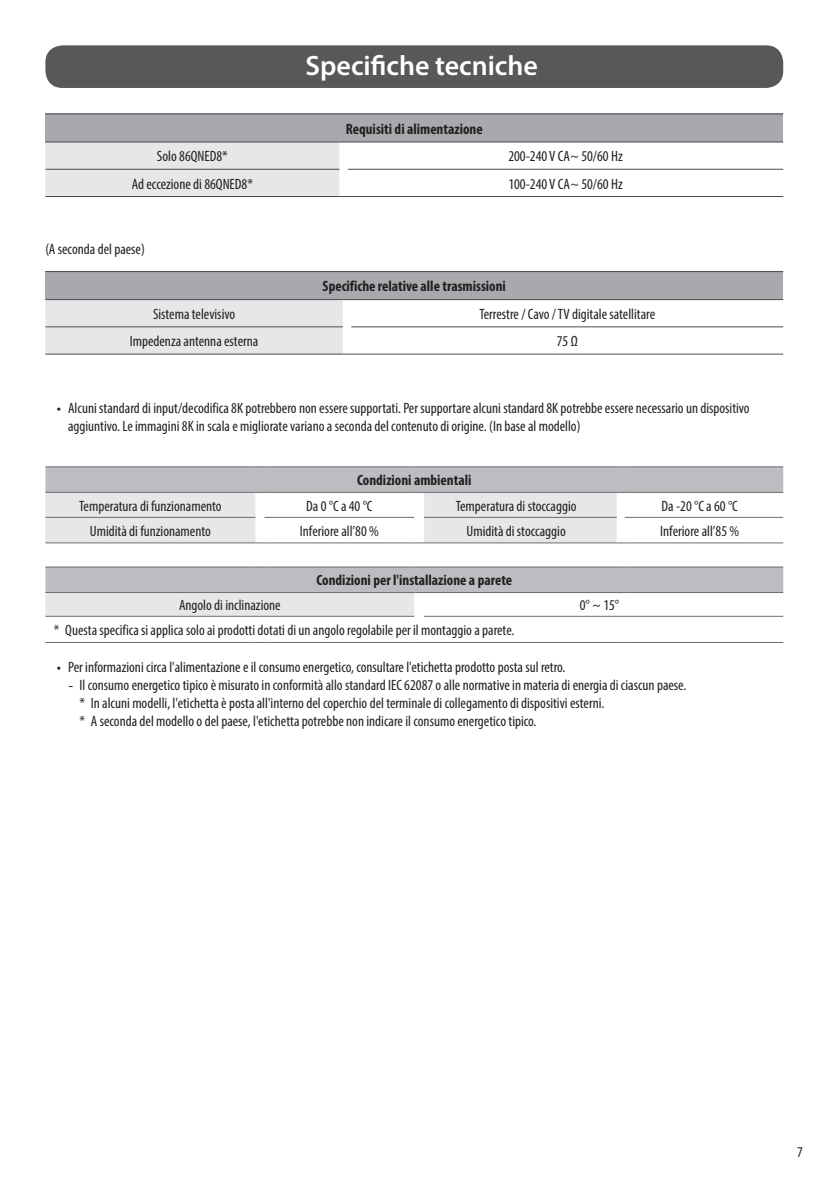
<style>
.page{position:relative;width:840px;height:1191px;background:#fff}
.page>*{position:absolute;margin:0;border:0;box-sizing:border-box;transform-origin:0 0}
.t1{font:600 28px "Myriad Pro";color:#fff}
.Body_Center{font:condensed 15px/18px "Myriad Pro";color:#231f20}
.Body_Bold_Center{font:700 condensed 15px "Myriad Pro";color:#231f20}
.Body{font:condensed 15px "Myriad Pro";color:#231f20}
.Page_Number_Right{font:condensed 15px "Myriad Pro";color:#231f20}
.s1{font-family:"LG Smart";font-stretch:normal}
</style>
<div class="page">
<div style="left:45px;top:45px;width:737px;height:43px;background:#57585a;border-radius:17px"></div>
<div style="left:45px;top:114px;width:737px;height:28px;background:#a8a9ad"></div>
<hr style="left:45px;top:113px;width:294px;height:1px;background:#4b4c4d">
<hr style="left:348px;top:113px;width:434px;height:1px;background:#4b4c4d">
<hr style="left:348px;top:141px;width:434px;height:1px;background:#4b4c4d">
<hr style="left:348px;top:169px;width:434px;height:1px;background:#4b4c4d">
<hr style="left:348px;top:196px;width:434px;height:1px;background:#4b4c4d">
<svg style="left:45px;top:141px;width:303px;height:56px;background:#dddee0"></svg>
<div style="left:45px;top:271px;width:737px;height:28px;background:#a8a9ad"></div>
<hr style="left:45px;top:271px;width:297px;height:1px;background:#4b4c4d">
<hr style="left:351px;top:271px;width:431px;height:1px;background:#4b4c4d">
<hr style="left:351px;top:299px;width:431px;height:1px;background:#4b4c4d">
<hr style="left:351px;top:326px;width:431px;height:1px;background:#4b4c4d">
<hr style="left:351px;top:353px;width:431px;height:1px;background:#4b4c4d">
<svg style="left:45px;top:299px;width:306px;height:55px;background:#dfe0e2"></svg>
<svg style="left:45px;top:467px;width:737px;height:125px;fill:#bcbdc0"></svg>
<svg style="left:45px;top:493px;width:571px;height:123px"></svg>
<hr style="left:45px;top:466px;width:210px;height:1px;background:#6c6d70">
<hr style="left:264px;top:466px;width:150px;height:1px;background:#6c6d70">
<hr style="left:424px;top:466px;width:192px;height:1px;background:#6c6d70">
<hr style="left:624px;top:466px;width:158px;height:1px;background:#6c6d70">
<hr style="left:45px;top:566px;width:210px;height:1px;background:#6c6d70">
<hr style="left:264px;top:566px;width:150px;height:1px;background:#6c6d70">
<hr style="left:424px;top:566px;width:192px;height:1px;background:#6c6d70">
<hr style="left:624px;top:566px;width:158px;height:1px;background:#6c6d70">
<hr style="left:45px;top:492px;width:210px;height:1px;background:#6c6d70">
<hr style="left:45px;top:517px;width:210px;height:1px;background:#6c6d70">
<hr style="left:45px;top:542px;width:210px;height:1px;background:#6c6d70">
<hr style="left:264px;top:542px;width:150px;height:1px;background:#6c6d70">
<hr style="left:424px;top:542px;width:192px;height:1px;background:#6c6d70">
<hr style="left:624px;top:542px;width:158px;height:1px;background:#6c6d70">
<hr style="left:264px;top:492px;width:150px;height:1px;background:#6c6d70">
<hr style="left:264px;top:517px;width:150px;height:1px;background:#6c6d70">
<hr style="left:45px;top:592px;width:210px;height:1px;background:#6c6d70">
<hr style="left:264px;top:592px;width:150px;height:1px;background:#6c6d70">
<hr style="left:45px;top:616px;width:210px;height:1px;background:#6c6d70">
<hr style="left:264px;top:616px;width:150px;height:1px;background:#6c6d70">
<hr style="left:424px;top:616px;width:192px;height:1px;background:#6c6d70">
<hr style="left:624px;top:616px;width:158px;height:1px;background:#6c6d70">
<hr style="left:45px;top:642px;width:210px;height:1px;background:#6c6d70">
<hr style="left:264px;top:642px;width:150px;height:1px;background:#6c6d70">
<hr style="left:424px;top:642px;width:192px;height:1px;background:#6c6d70">
<hr style="left:624px;top:642px;width:158px;height:1px;background:#6c6d70">
<hr style="left:424px;top:492px;width:192px;height:1px;background:#6c6d70">
<hr style="left:424px;top:517px;width:192px;height:1px;background:#6c6d70">
<hr style="left:624px;top:492px;width:158px;height:1px;background:#6c6d70">
<hr style="left:624px;top:517px;width:158px;height:1px;background:#6c6d70">
<hr style="left:424px;top:592px;width:192px;height:1px;background:#6c6d70">
<hr style="left:624px;top:592px;width:158px;height:1px;background:#6c6d70">
<p class="t1" style="left:305px;top:48px;width:234px">Specifiche tecniche</p>
<p class="Body_Bold_Center" style="left:345px;top:119px;width:138px">Requisiti di alimentazione</p>
<p class="Body_Center" style="left:157px;top:147px;width:72px">Solo 86QNED8*</p>
<p class="Body_Center" style="left:508px;top:147px;width:116px">200-240 V CA~ 50/60 Hz</p>
<p class="Body_Center" style="left:132px;top:174px;width:123px">Ad eccezione di 86QNED8*</p>
<p class="Body_Center" style="left:508px;top:174px;width:116px">100-240 V CA~ 50/60 Hz</p>
<p class="Body" style="left:45px;top:240px;width:101px">(A seconda del paese)</p>
<p class="Body_Bold_Center" style="left:322px;top:277px;width:185px">Specifiche relative alle trasmissioni</p>
<p class="Body_Center" style="left:153px;top:305px;width:84px">Sistema televisivo</p>
<p class="Body_Center" style="left:479px;top:305px;width:177px">Terrestre / Cavo / TV digitale satellitare</p>
<p class="Body_Center" style="left:130px;top:332px;width:130px">Impedenza antenna esterna</p>
<p class="Body_Center" style="left:556px;top:332px;width:22px">75 Ω</p>
<p class="Body_Center" style="left:68px;top:399px;width:682px;text-indent:-11px"><span class="s1">•</span> Alcuni standard di input/decodifica 8K potrebbero non essere supportati. Per supportare alcuni standard 8K potrebbe essere necessario un dispositivo aggiuntivo. Le immagini 8K in scala e migliorate variano a seconda del contenuto di origine. (In base al modello)</p>
<p class="Body_Bold_Center" style="left:357px;top:471px;width:116px">Condizioni ambientali</p>
<p class="Body_Center" style="left:79px;top:496px;width:144px">Temperatura di funzionamento</p>
<p class="Body_Center" style="left:306px;top:496px;width:68px">Da 0 °C a 40 °C</p>
<p class="Body_Center" style="left:455px;top:496px;width:122px">Temperatura di stoccaggio</p>
<p class="Body_Center" style="left:661px;top:496px;width:78px">Da -20 °C a 60 °C</p>
<p class="Body_Center" style="left:90px;top:521px;width:122px">Umidità di funzionamento</p>
<p class="Body_Center" style="left:300px;top:521px;width:80px">Inferiore all’80 %</p>
<p class="Body_Center" style="left:466px;top:521px;width:101px">Umidità di stoccaggio</p>
<p class="Body_Center" style="left:659px;top:521px;width:80px">Inferiore all’85 %</p>
<p class="Body_Bold_Center" style="left:316px;top:571px;width:197px">Condizioni per l'installazione a parete</p>
<p class="Body_Center" style="left:179px;top:596px;width:103px">Angolo di inclinazione</p>
<p class="Body_Center" style="left:579px;top:596px;width:41px">0° ~ 15°</p>
<p class="Body_Center" style="left:54px;top:621px;width:462px">* Questa specifica si applica solo ai prodotti dotati di un angolo regolabile per il montaggio a parete.</p>
<p class="Body_Center" style="left:57px;top:658px;width:510px"><span class="s1">•</span> Per informazioni circa l'alimentazione e il consumo energetico, consultare l'etichetta prodotto posta sul retro.</p>
<p class="Body_Center" style="left:68px;top:676px;width:619px"><span class="s1">-</span> Il consumo energetico tipico è misurato in conformità allo standard IEC 62087 o alle normative in materia di energia di ciascun paese.</p>
<p class="Body_Center" style="left:79px;top:694px;width:526px">* In alcuni modelli, l'etichetta è posta all'interno del coperchio del terminale di collegamento di dispositivi esterni.</p>
<p class="Body_Center" style="left:79px;top:712px;width:458px">* A seconda del modello o del paese, l'etichetta potrebbe non indicare il consumo energetico tipico.</p>
<p class="Page_Number_Right" style="left:796px;top:1142px;width:7px">7</p>
</div>
